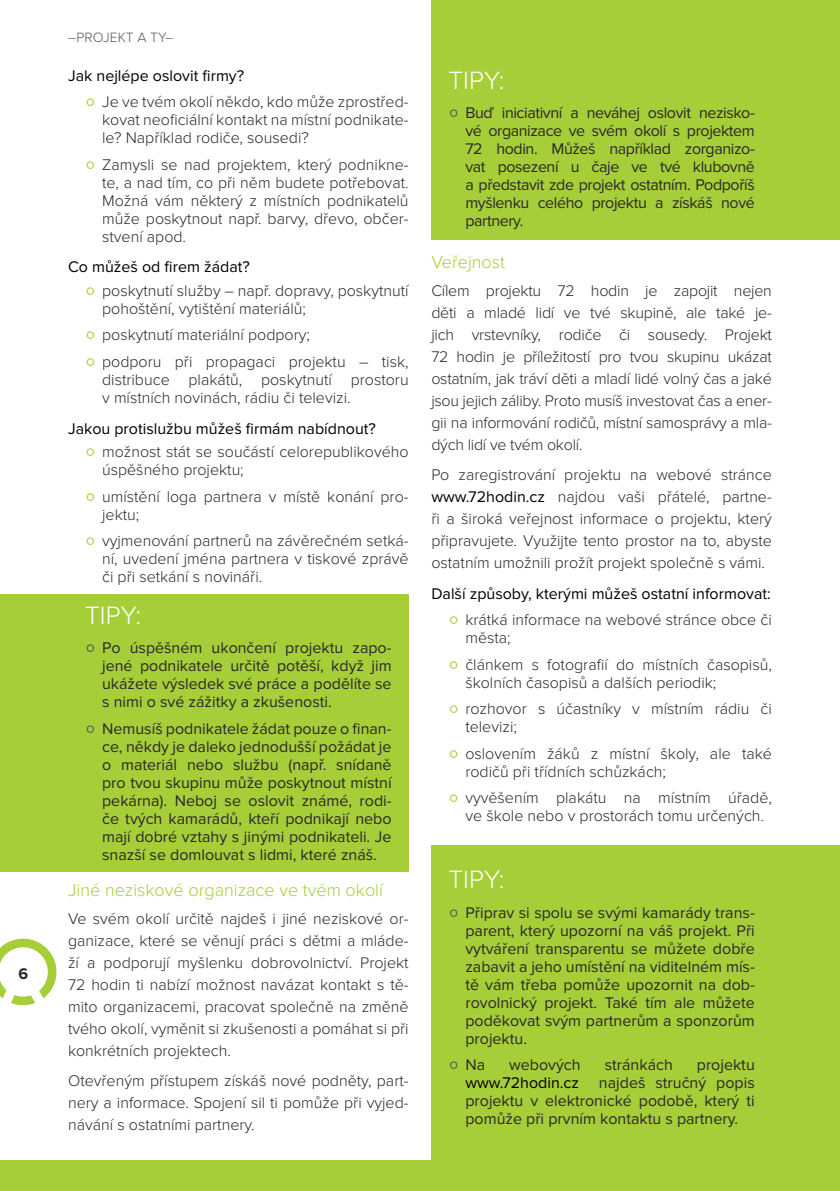
<style>
.page{position:relative;width:840px;height:1191px;background:#fff}
.page>*{position:absolute;margin:0;border:0;box-sizing:border-box;transform-origin:0 0}
.t1{font:300 26px "Proxima Nova";letter-spacing:.005em;color:#fff}
.t2{font:300 18px "Proxima Nova";color:#a6ce39}
.t3{font:300 16px/22px "Proxima Nova";color:#292829}
.t4{font:16px/18px "Proxima Nova";color:#292829;text-align:justify}
.t5{font:16px/26.6px "Proxima Nova";color:#000;text-align:right}
.t6{font:700 16px "Proxima Nova";color:#292829}
.t7{font:300 14px "Proxima Nova";color:#58595b}
.s1{font-weight:400;color:#000}
.s2{font-family:"Trebuchet MS";font-weight:400;font-size:30px;color:#a6ce39}
.s3{font-family:"Trebuchet MS";font-size:30px;color:#58595b}
.s4{font-family:"Trebuchet MS";font-size:30px;color:#a6ce39}
.s5{font-weight:300;color:#292829}
.s6{color:#000}
</style>
<div class="page">
<div style="left:0;top:1160px;width:839px;height:31px;background:#a6ce39"></div>
<div style="left:0;top:594px;width:408px;height:277px;background:#a6ce39"></div>
<svg style="left:0;top:938px;width:57px;height:68px"></svg>
<div style="left:431px;top:845px;width:408px;height:315px;background:#a6ce39"></div>
<div style="left:431px;top:0;width:408px;height:240px;background:#a6ce39"></div>
<p class="t6" style="left:19px;top:964px;width:11px">6</p>
<p class="t7" style="left:68px;top:30px;width:107px">–PROJEKT A TY–</p>
<p class="t3" style="left:85px;top:62px;width:325px;line-height:26.4px;text-indent:-17px"><span class="s1">Jak nejlépe oslovit firmy?<br></span><span class="s2">◦</span> Je ve tvém okolí někdo, kdo může zprostřed-</p>
<p class="t3" style="left:102px;top:111px;width:308px;line-height:18px">kovat neoficiální kontakt na místní podnikate&shy;le? Například rodiče, sousedi?</p>
<p class="t3" style="left:102px;top:156px;width:308px;line-height:18px;text-align:justify;text-indent:-17px"><span class="s2">◦</span> Zamysli se nad projektem, který podnikne&shy;te, a nad tím, co při něm budete potřebovat.<br>Možná vám některý z místních podnikatelů může poskytnout např. barvy, dřevo, občer&shy;stvení apod.</p>
<p class="t3" style="left:85px;top:255px;width:325px;line-height:23.6px;text-indent:-17px"><span class="s1">Co můžeš od firem žádat?<br></span><span class="s2">◦</span> poskytnutí služby – např. dopravy, poskytnutí</p>
<p class="t3" style="left:85px;top:295px;width:325px;line-height:26.6px;text-indent:17px">pohoštění, vytištění materiálů;<br><span class="s2">◦</span> poskytnutí materiální podpory;<br><span class="s2">◦</span> podporu při propagaci projektu – tisk,</p>
<p class="t3" style="left:102px;top:371px;width:308px;line-height:18px">distribuce plakátů, poskytnutí prostoru v místních novinách, rádiu či televizi.</p>
<p class="t3" style="left:85px;top:416px;width:325px;line-height:23.6px;text-indent:-17px"><span class="s1">Jakou protislužbu můžeš firmám nabídnout?<br></span><span class="s2">◦</span> možnost stát se součástí celorepublikového</p>
<p class="t3" style="left:85px;top:457px;width:325px;line-height:26.6px;text-indent:17px">úspěšného projektu;<br><span class="s2">◦</span> umístění loga partnera v místě konání pro-</p>
<p class="t3" style="left:85px;top:501px;width:325px;line-height:26.6px;text-indent:17px">jektu;<br><span class="s2">◦</span> vyjmenování partnerů na závěrečném setká-</p>
<p class="t3" style="left:102px;top:550px;width:308px;line-height:18px">ní, uvedení jména partnera v tiskové zprávě či při setkání s novináři.</p>
<h1 class="t1" style="left:85px;top:600px;width:58px">TIPY:</h1>
<p class="t4" style="left:102px;top:639px;width:291px;text-indent:-17px"><span class="s3">◦</span> Po úspěšném ukončení projektu zapo&shy;jené podnikatele určitě potěší, když jim ukážete výsledek své práce a podělíte se s nimi o své zážitky a zkušenosti.</p>
<p class="t4" style="left:102px;top:719px;width:291px;text-indent:-17px"><span class="s3">◦</span> Nemusíš podnikatele žádat pouze o finan&shy;ce, někdy je daleko jednodušší požádat je o materiál nebo službu (např. snídaně pro tvou skupinu může poskytnout místní pekárna). Neboj se oslovit známé, rodi&shy;če tvých kamarádů, kteří podnikají nebo mají dobré vztahy s jinými podnikateli. Je snazší se domlouvat s lidmi, které znáš.</p>
<p class="t2" style="left:68px;top:879px;width:316px">Jiné neziskové organizace ve tvém okolí</p>
<p class="t3" style="left:68px;top:907px;width:342px;text-align:justify">Ve svém okolí určitě najdeš i jiné neziskové or&shy;ganizace, které se věnují práci s dětmi a mláde&shy;ží a podporují myšlenku dobrovolnictví. Projekt 72 hodin ti nabízí možnost navázat kontakt s tě&shy;mito organizacemi, pracovat společně na změně tvého okolí, vyměnit si zkušenosti a pomáhat si při konkrétních projektech.</p>
<p class="t3" style="left:68px;top:1070px;width:342px;text-align:justify">Otevřeným přístupem získáš nové podněty, part&shy;nery a informace. Spojení sil ti pomůže při vyjed&shy;návání s ostatními partnery.</p>
<h1 class="t1" style="left:448px;top:65px;width:58px">TIPY:</h1>
<p class="t4" style="left:465px;top:104px;width:291px;text-indent:-17px"><span class="s3">◦</span> Buď iniciativní a neváhej oslovit nezisko&shy;vé organizace ve svém okolí s projektem 72 hodin. Můžeš například zorganizo&shy;vat posezení u čaje ve tvé klubovně a představit zde projekt ostatním. Podpoříš myšlenku celého projektu a získáš nové partnery.</p>
<p class="t2" style="left:431px;top:251px;width:75px">Veřejnost</p>
<p class="t3" style="left:431px;top:279px;width:342px;text-align:justify">Cílem projektu 72 hodin je zapojit nejen děti a mladé lidí ve tvé skupině, ale také je&shy;jich vrstevníky, rodiče či sousedy. Projekt 72 hodin je příležitostí pro tvou skupinu ukázat ostatním, jak tráví děti a mladí lidé volný čas a jaké jsou jejich záliby. Proto musíš investovat čas a ener&shy;gii na informování rodičů, místní samosprávy a mla&shy;dých lidí ve tvém okolí.</p>
<p class="t3" style="left:431px;top:464px;width:342px;text-align:justify">Po zaregistrování projektu na webové stránce <span class="s1">www.72hodin.cz</span> najdou vaši přátelé, partne&shy;ři a široká veřejnost informace o projektu, který připravujete. Využijte tento prostor na to, abyste ostatním umožnili prožít projekt společně s vámi.</p>
<p class="t5" style="left:431px;top:580px;width:342px">Další způsoby, kterými můžeš ostatní informovat: <span class="s4">◦</span> <span class="s5">krátká informace na webové stránce obce či</span></p>
<p class="t3" style="left:448px;top:624px;width:325px;line-height:26.6px;text-indent:17px">města;<br><span class="s2">◦</span> článkem s fotografií do místních časopisů,</p>
<p class="t3" style="left:448px;top:669px;width:325px;line-height:26.6px;text-indent:17px">školních časopisů a dalších periodik;<br><span class="s2">◦</span> rozhovor s účastníky v místním rádiu či</p>
<p class="t3" style="left:448px;top:714px;width:325px;line-height:26.6px;text-indent:17px">televizi;<br><span class="s2">◦</span> oslovením žáků z místní školy, ale také</p>
<p class="t3" style="left:448px;top:758px;width:325px;line-height:26.6px;text-indent:17px">rodičů při třídních schůzkách;<br><span class="s2">◦</span> vyvěšením plakátu na místním úřadě,</p>
<p class="t3" style="left:465px;top:805px;width:300px">ve škole nebo v prostorách tomu určených.</p>
<h1 class="t1" style="left:448px;top:865px;width:58px">TIPY:</h1>
<p class="t4" style="left:465px;top:903px;width:291px;text-indent:-17px"><span class="s3">◦</span> Připrav si spolu se svými kamarády trans&shy;parent, který upozorní na váš projekt. Při vytváření transparentu se můžete dobře zabavit a jeho umístění na viditelném mís&shy;tě vám třeba pomůže upozornit na dob&shy;rovolnický projekt. Také tím ale můžete poděkovat svým partnerům a sponzorům projektu.</p>
<p class="t4" style="left:448px;top:1056px;width:38px"><span class="s3">◦</span> Na</p>
<p class="t4" style="left:509px;top:1056px;width:73px">webových</p>
<p class="t4" style="left:604px;top:1056px;width:70px">stránkách</p>
<p class="t4" style="left:465px;top:1056px;width:291px;text-indent:231px">projektu <span class="s6">www.72hodin.cz</span> najdeš stručný popis projektu v elektronické podobě, který ti pomůže při prvním kontaktu s partnery.</p>
</div>
